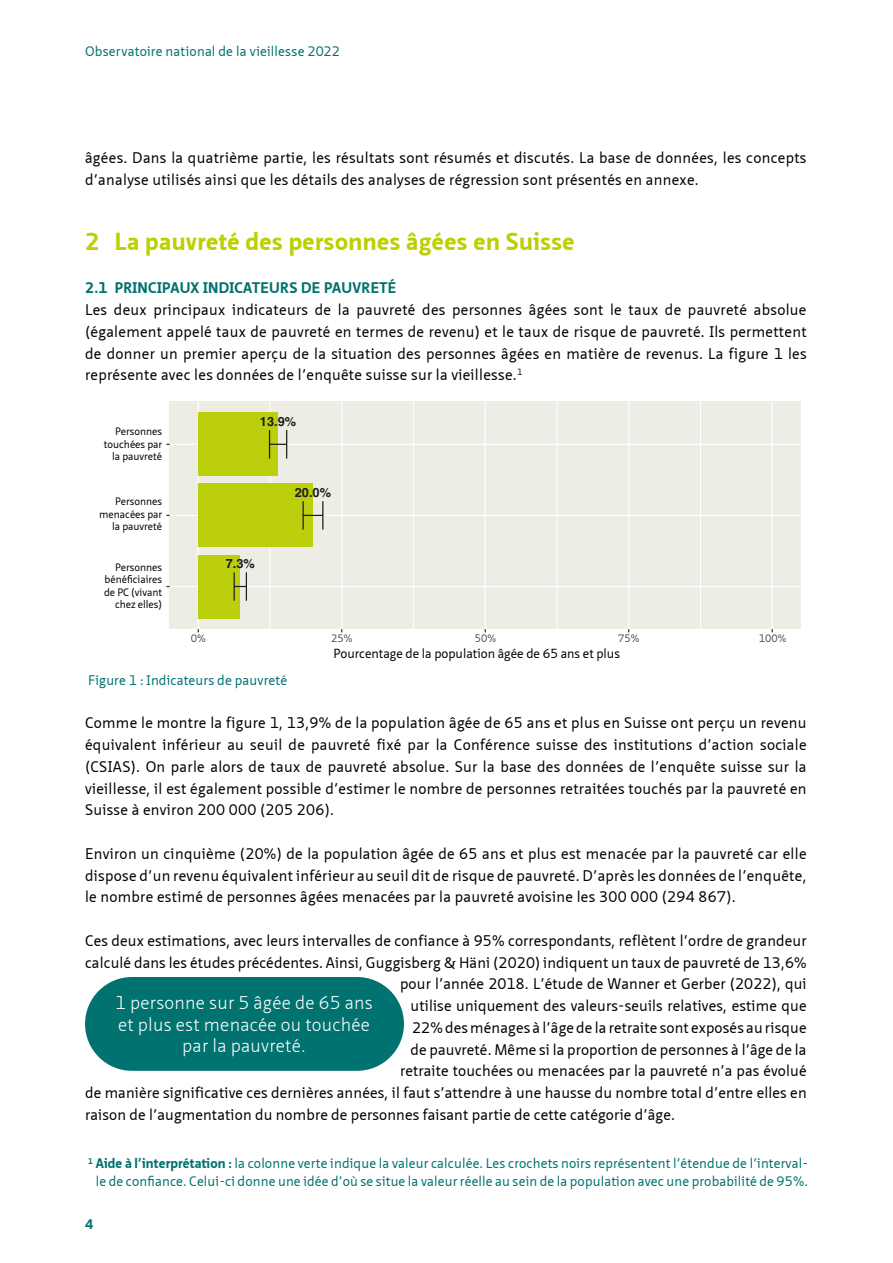
<style>
.page{position:relative;width:893px;height:1263px;background:#fff}
.page>*{position:absolute;margin:0;border:0;box-sizing:border-box;transform-origin:0 0}
.t1{font:700 24px "Neue Sans Pro";letter-spacing:.02em;color:#bccf00}
.t2{font:300 18px/21.6px "Neue Sans Pro";letter-spacing:.015em;color:#fff;text-align:center}
.t3{font:15px/21.8px "Neue Sans Pro";letter-spacing:.01em;color:#000;text-align:justify}
.t4{font:700 15px "Neue Sans Pro";letter-spacing:.02em;color:#007270}
.t5{font:13.5px/18px "Neue Sans Pro";letter-spacing:.01em;color:#007270;text-align:center}
.t6{font:700 13.5px "Neue Sans Pro";color:#007270}
.t7{font:12.75px "Neue Sans Pro";color:#010202}
.t8{font:700 12.75px "Helvetica";color:#1d1e1c}
.t9{font:10.5px/12.6px "Neue Sans Pro";color:#010202;text-align:right}
.t10{font:10.5px "Neue Sans Pro";color:#4e4d4d}
.s1{font-weight:700}
</style>
<div class="page">
<svg style="left:166px;top:401px;width:635px;height:232px"></svg>
<div style="left:170px;top:402px;width:631px;height:227px;background:#edece5"></div>
<hr style="left:700px;top:402px;width:1px;height:227px;background:#fff">
<hr style="left:557px;top:402px;width:1px;height:227px;background:#fff">
<hr style="left:413px;top:402px;width:1px;height:227px;background:#fff">
<hr style="left:270px;top:402px;width:1px;height:227px;background:#fff">
<hr style="left:772px;top:402px;width:1px;height:227px;background:#fff">
<hr style="left:628px;top:402px;width:1px;height:227px;background:#fff">
<hr style="left:485px;top:402px;width:1px;height:227px;background:#fff">
<hr style="left:341px;top:402px;width:1px;height:227px;background:#fff">
<hr style="left:198px;top:402px;width:1px;height:227px;background:#fff">
<hr style="left:170px;top:444px;width:631px;height:1px;background:#fff">
<hr style="left:170px;top:515px;width:631px;height:1px;background:#fff">
<hr style="left:170px;top:586px;width:631px;height:1px;background:#fff">
<div style="left:198px;top:412px;width:80px;height:64px;background:#bccf0d"></div>
<div style="left:198px;top:483px;width:115px;height:64px;background:#bccf0d"></div>
<div style="left:198px;top:554px;width:42px;height:64px;background:#bccf0d"></div>
<svg style="left:234px;top:572px;width:13px;height:29px"></svg>
<hr style="left:302px;top:501px;width:2px;height:29px;background:#1d1e1c">
<svg style="left:303px;top:501px;width:20px;height:29px"></svg>
<svg style="left:269px;top:430px;width:18px;height:28px"></svg>
<div style="left:85px;top:977px;width:319px;height:94px;background:#007270;border-radius:47px"></div>
<p class="t5" style="left:85px;top:42px;width:256px">Observatoire national de la vieillesse 2022</p>
<p class="t3" style="left:85px;top:146px;width:723px">âgées. Dans la quatrième partie, les résultats sont résumés et discutés. La base de données, les concepts d’analyse utilisés ainsi que les détails des analyses de régression sont présentés en annexe.</p>
<h1 class="t1" style="left:85px;top:226px;width:491px">2 La pauvreté des personnes âgées en Suisse</h1>
<p class="t4" style="left:85px;top:278px;width:313px">2.1 PRINCIPAUX INDICATEURS DE PAUVRETÉ</p>
<p class="t3" style="left:85px;top:299px;width:723px">Les deux principaux indicateurs de la pauvreté des personnes âgées sont le taux de pauvreté absolue (également appelé taux de pauvreté en termes de revenu) et le taux de risque de pauvreté. Ils permettent de donner un premier aperçu de la situation des personnes âgées en matière de revenus. La figure 1 les représente avec les données de l’enquête suisse sur la vieillesse.<sup>1</sup></p>
<p class="t8" style="left:260px;top:411px;width:38px">13.9%</p>
<p class="t9" style="left:104px;top:425px;width:60px">Personnes touchées par la pauvreté</p>
<p class="t9" style="left:99px;top:495px;width:64px">Personnes menacées par la pauvreté</p>
<p class="t9" style="left:104px;top:560px;width:60px">Personnes bénéficiaires de PC (vivant chez elles)</p>
<p class="t8" style="left:295px;top:482px;width:38px">20.0%</p>
<p class="t8" style="left:226px;top:553px;width:31px">7.3%</p>
<p class="t10" style="left:191px;top:632px;width:16px">0%</p>
<p class="t10" style="left:331px;top:632px;width:23px">25%</p>
<p class="t10" style="left:475px;top:632px;width:23px">50%</p>
<p class="t10" style="left:618px;top:632px;width:23px">75%</p>
<p class="t10" style="left:759px;top:632px;width:29px">100%</p>
<p class="t7" style="left:333px;top:645px;width:288px">Pourcentage de la population âgée de 65 ans et plus</p>
<p class="t5" style="left:88px;top:671px;width:201px">Figure 1 : Indicateurs de pauvreté</p>
<p class="t3" style="left:85px;top:712px;width:723px">Comme le montre la figure 1, 13,9% de la population âgée de 65 ans et plus en Suisse ont perçu un revenu équivalent inférieur au seuil de pauvreté fixé par la Conférence suisse des institutions d’action sociale (CSIAS). On parle alors de taux de pauvreté absolue. Sur la base des données de l’enquête suisse sur la vieillesse, il est également possible d’estimer le nombre de personnes retraitées touchés par la pauvreté en Suisse à environ 200 000 (205 206).</p>
<p class="t3" style="left:85px;top:842px;width:723px">Environ un cinquième (20%) de la population âgée de 65 ans et plus est menacée par la pauvreté car elle dispose d’un revenu équivalent inférieur au seuil dit de risque de pauvreté. D’après les données de l’enquête, le nombre estimé de personnes âgées menacées par la pauvreté avoisine les 300 000 (294 867).</p>
<p class="t3" style="left:85px;top:929px;width:723px">Ces deux estimations, avec leurs intervalles de confiance à 95% correspondants, reflètent l’ordre de grandeur</p>
<p class="t3" style="left:85px;top:951px;width:723px">calculé dans les études précédentes. Ainsi, Guggisberg &amp; Häni (2020) indiquent un taux de pauvreté de 13,6%</p>
<p class="t3" style="left:400px;top:973px;width:408px">pour l’année 2018. L’étude de Wanner et Gerber (2022), qui</p>
<p class="t3" style="left:411px;top:995px;width:398px">utilise uniquement des valeurs-seuils relatives, estime que</p>
<p class="t3" style="left:412px;top:1016px;width:396px">22% des ménages à l’âge de la retraite sont exposés au risque</p>
<p class="t3" style="left:411px;top:1038px;width:397px">de pauvreté. Même si la proportion de personnes à l’âge de la</p>
<p class="t3" style="left:400px;top:1060px;width:408px">retraite touchées ou menacées par la pauvreté n’a pas évolué</p>
<p class="t3" style="left:85px;top:1082px;width:723px">de manière significative ces dernières années, il faut s’attendre à une hausse du nombre total d’entre elles en</p>
<p class="t3" style="left:85px;top:1103px;width:591px">raison de l’augmentation du nombre de personnes faisant partie de cette catégorie d’âge.</p>
<p class="t2" style="left:115px;top:992px;width:259px">1 personne sur 5 âgée de 65 ans et plus est menacée ou touchée par la pauvreté.</p>
<p class="t5" style="left:88px;top:1154px;width:722px"><sup>1</sup> <span class="s1">Aide à l’interprétation :</span> la colonne verte indique la valeur calculée. Les crochets noirs représentent l’étendue de l’interval&shy;le de confiance. Celui-ci donne une idée d’où se situe la valeur réelle au sein de la population avec une probabilité de 95%.</p>
<p class="t6" style="left:85px;top:1215px;width:10px">4</p>
</div>
